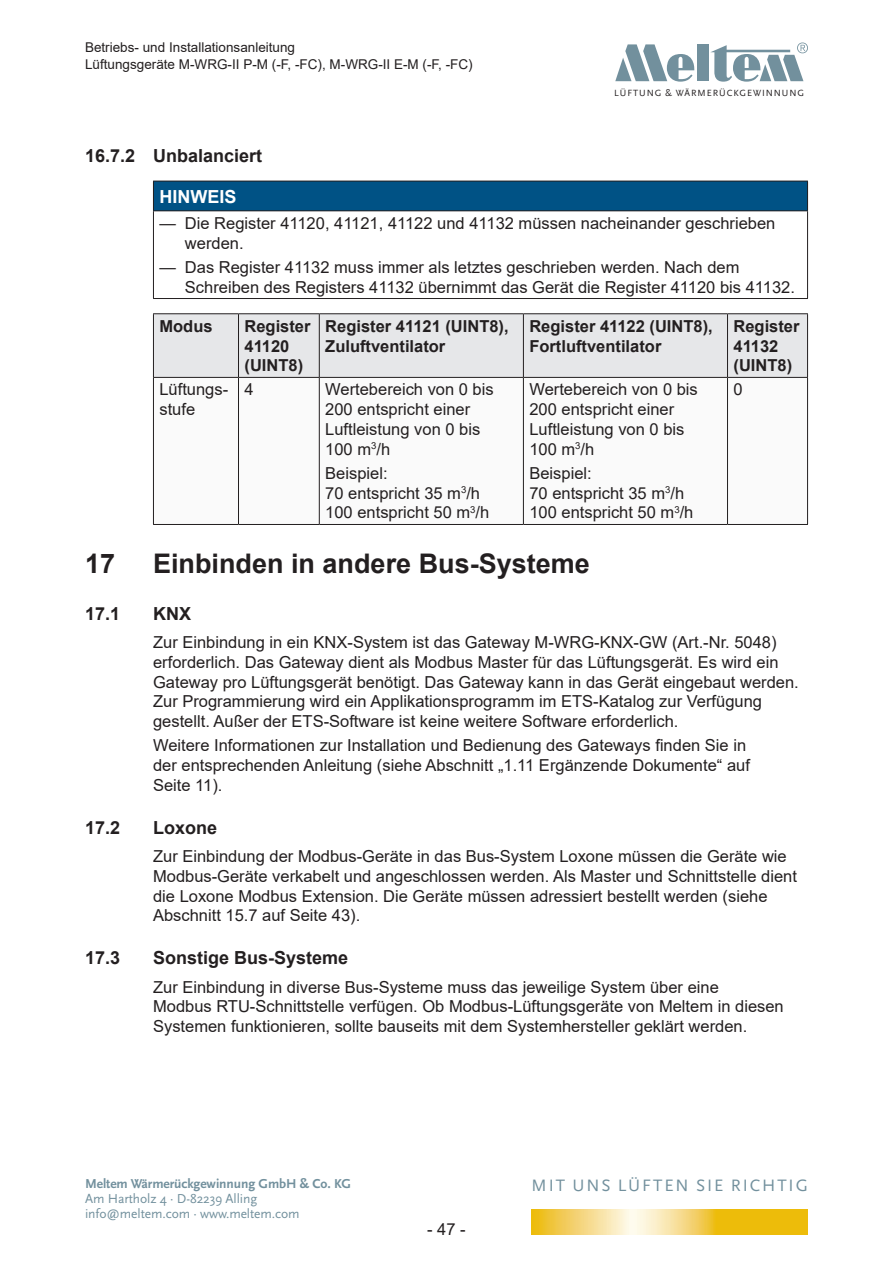
<style>
.page{position:relative;width:893px;height:1263px;background:#fff}
.page>*{position:absolute;margin:0;border:0;box-sizing:border-box;transform-origin:0 0}
.t1{font:700 27px "Arial";color:#231f20}
.t2{font:700 18px "Arial";color:#231f20}
.t3{font:700 18px "Arial";color:#fff}
.t4{font:17.25px "Scala Sans Pro";letter-spacing:.11em;color:#72909d}
.t5{font:16.5px/19.8px "Arial";color:#231f20}
.t6{font:700 16.5px/19.8px "Arial";color:#231f20}
.t7{font:13.5px/16.2px "Arial";color:#231f20}
.t8{font:13.5px/15px "Scala Sans Pro";letter-spacing:-.005em;color:#72909d}
.t9{font:700 13.5px "Scala Sans Pro";letter-spacing:-.005em;color:#72909d}
.t10{font:9.45px "Scala Sans Pro";letter-spacing:.1em;color:#231f20}
</style>
<div class="page">
<svg style="left:615px;top:44px;width:80px;height:38px"></svg>
<div style="left:697px;top:44px;width:12px;height:37px;background:#72909d"></div>
<svg style="left:710px;top:43px;width:98px;height:39px"></svg>
<svg style="left:531px;top:1209px;width:277px;height:25px;background:#f2d05e"></svg>
<div style="left:153px;top:181px;width:654px;height:30px;background:#005285"></div>
<hr style="left:153px;top:181px;width:655px;height:1px;background:#231f20">
<svg style="left:153px;top:181px;width:1px;height:29px"></svg>
<svg style="left:807px;top:181px;width:1px;height:29px"></svg>
<hr style="left:153px;top:210px;width:655px;height:1px;background:#231f20">
<hr style="left:153px;top:211px;width:1px;height:87px;background:#231f20">
<hr style="left:807px;top:211px;width:1px;height:87px;background:#231f20">
<hr style="left:153px;top:298px;width:655px;height:1px;background:#231f20">
<div style="left:154px;top:314px;width:653px;height:63px;background:#e6e7e9"></div>
<svg style="left:239px;top:378px;width:490px;height:146px"></svg>
<hr style="left:238px;top:314px;width:1px;height:63px;background:#231f20">
<hr style="left:319px;top:314px;width:1px;height:63px;background:#231f20">
<hr style="left:523px;top:314px;width:1px;height:63px;background:#231f20">
<hr style="left:727px;top:314px;width:1px;height:63px;background:#231f20">
<hr style="left:238px;top:377px;width:81px;height:1px;background:#231f20">
<hr style="left:319px;top:377px;width:204px;height:1px;background:#231f20">
<hr style="left:319px;top:378px;width:1px;height:146px;background:#231f20">
<hr style="left:523px;top:377px;width:204px;height:1px;background:#231f20">
<hr style="left:523px;top:378px;width:1px;height:146px;background:#231f20">
<hr style="left:727px;top:377px;width:81px;height:1px;background:#231f20">
<hr style="left:727px;top:378px;width:1px;height:146px;background:#231f20">
<hr style="left:238px;top:524px;width:81px;height:1px;background:#231f20">
<hr style="left:319px;top:524px;width:204px;height:1px;background:#231f20">
<hr style="left:523px;top:524px;width:204px;height:1px;background:#231f20">
<hr style="left:153px;top:313px;width:85px;height:1px;background:#231f20">
<hr style="left:153px;top:314px;width:1px;height:63px;background:#231f20">
<hr style="left:238px;top:313px;width:81px;height:1px;background:#231f20">
<hr style="left:319px;top:313px;width:204px;height:1px;background:#231f20">
<hr style="left:523px;top:313px;width:204px;height:1px;background:#231f20">
<hr style="left:727px;top:313px;width:81px;height:1px;background:#231f20">
<hr style="left:807px;top:314px;width:1px;height:63px;background:#231f20">
<hr style="left:807px;top:378px;width:1px;height:146px;background:#231f20">
<hr style="left:153px;top:377px;width:85px;height:1px;background:#231f20">
<hr style="left:238px;top:378px;width:1px;height:146px;background:#231f20">
<hr style="left:153px;top:378px;width:1px;height:146px;background:#231f20">
<hr style="left:153px;top:524px;width:85px;height:1px;background:#231f20">
<hr style="left:727px;top:524px;width:81px;height:1px;background:#231f20">
<p class="t7" style="left:85px;top:39px;width:389px">Betriebs- und Installationsanleitung<br>Lüftungsgeräte M-WRG-II P-M (-F, -FC), M-WRG-II E-M (-F, -FC)</p>
<p class="t10" style="left:614px;top:87px;width:191px">LÜFTUNG &amp; WÄRMERÜCKGEWINNUNG</p>
<p class="t2" style="left:85px;top:143px;width:179px">16.7.2 Unbalanciert</p>
<p class="t3" style="left:159px;top:183px;width:79px">HINWEIS</p>
<p class="t5" style="left:185px;top:213px;width:592px;text-indent:-26px">— Die Register 41120, 41121, 41122 und 41132 müssen nacheinander geschrieben werden.</p>
<p class="t5" style="left:185px;top:257px;width:611px;text-indent:-26px">— Das Register 41132 muss immer als letztes geschrieben werden. Nach dem<br>Schreiben des Registers 41132 übernimmt das Gerät die Register 41120 bis 41132.</p>
<p class="t6" style="left:159px;top:316px;width:55px">Modus</p>
<p class="t6" style="left:244px;top:316px;width:68px">Register<br>41120 (UINT8)</p>
<p class="t6" style="left:325px;top:316px;width:185px">Register 41121 (UINT8),<br>Zuluftventilator</p>
<p class="t6" style="left:529px;top:316px;width:185px">Register 41122 (UINT8),<br>Fortluftventilator</p>
<p class="t6" style="left:733px;top:316px;width:68px">Register<br>41132 (UINT8)</p>
<p class="t5" style="left:159px;top:380px;width:70px">Lüftungs&shy;stufe</p>
<p class="t5" style="left:244px;top:380px;width:11px">4</p>
<p class="t5" style="left:325px;top:380px;width:170px">Wertebereich von 0 bis<br>200 entspricht einer<br>Luftleistung von 0 bis<br>100 m<sup>3</sup>/h</p>
<p class="t5" style="left:325px;top:463px;width:166px">Beispiel:<br>70 entspricht 35 m<sup>3</sup>/h<br>100 entspricht 50 m<sup>3</sup>/h</p>
<p class="t5" style="left:529px;top:380px;width:170px">Wertebereich von 0 bis<br>200 entspricht einer<br>Luftleistung von 0 bis<br>100 m<sup>3</sup>/h</p>
<p class="t5" style="left:529px;top:463px;width:166px">Beispiel:<br>70 entspricht 35 m<sup>3</sup>/h<br>100 entspricht 50 m<sup>3</sup>/h</p>
<p class="t5" style="left:733px;top:380px;width:11px">0</p>
<h1 class="t1" style="left:85px;top:544px;width:32px">17</h1>
<h1 class="t1" style="left:153px;top:544px;width:438px">Einbinden in andere Bus-Systeme</h1>
<p class="t2" style="left:85px;top:601px;width:37px">17.1</p>
<p class="t2" style="left:153px;top:601px;width:39px">KNX</p>
<p class="t5" style="left:153px;top:632px;width:647px">Zur Einbindung in ein KNX-System ist das Gateway M-WRG-KNX-GW (Art.-Nr. 5048) erforderlich. Das Gateway dient als Modbus Master für das Lüftungsgerät. Es wird ein Gateway pro Lüftungsgerät benötigt. Das Gateway kann in das Gerät eingebaut werden.<br>Zur Programmierung wird ein Applikationsprogramm im ETS-Katalog zur Verfügung gestellt. Außer der ETS-Software ist keine weitere Software erforderlich.</p>
<p class="t5" style="left:153px;top:735px;width:598px">Weitere Informationen zur Installation und Bedienung des Gateways finden Sie in der entsprechenden Anleitung (siehe Abschnitt „1.11 Ergänzende Dokumente“ auf<br>Seite 11).</p>
<p class="t2" style="left:85px;top:815px;width:37px">17.2</p>
<p class="t2" style="left:153px;top:815px;width:66px">Loxone</p>
<p class="t5" style="left:153px;top:846px;width:645px">Zur Einbindung der Modbus-Geräte in das Bus-System Loxone müssen die Geräte wie Modbus-Geräte verkabelt und angeschlossen werden. Als Master und Schnittstelle dient die Loxone Modbus Extension. Die Geräte müssen adressiert bestellt werden (siehe Abschnitt 15.7 auf Seite 43).</p>
<p class="t2" style="left:85px;top:945px;width:37px">17.3</p>
<p class="t2" style="left:153px;top:945px;width:197px">Sonstige Bus-Systeme</p>
<p class="t5" style="left:153px;top:977px;width:632px">Zur Einbindung in diverse Bus-Systeme muss das jeweilige System über eine<br>Modbus RTU-Schnittstelle verfügen. Ob Modbus-Lüftungsgeräte von Meltem in diesen<br>Systemen funktionieren, sollte bauseits mit dem Systemhersteller geklärt werden.</p>
<p class="t9" style="left:85px;top:1176px;width:267px">Meltem Wärmerückgewinnung GmbH &amp; Co. KG</p>
<p class="t8" style="left:85px;top:1191px;width:216px">Am Hartholz 4 · D-82239 Alling info@meltem.com · www.meltem.com</p>
<p class="t5" style="left:427px;top:1219px;width:40px">- 47 -</p>
<p class="t4" style="left:532px;top:1175px;width:278px">MIT UNS LÜFTEN SIE RICHTIG</p>
</div>
